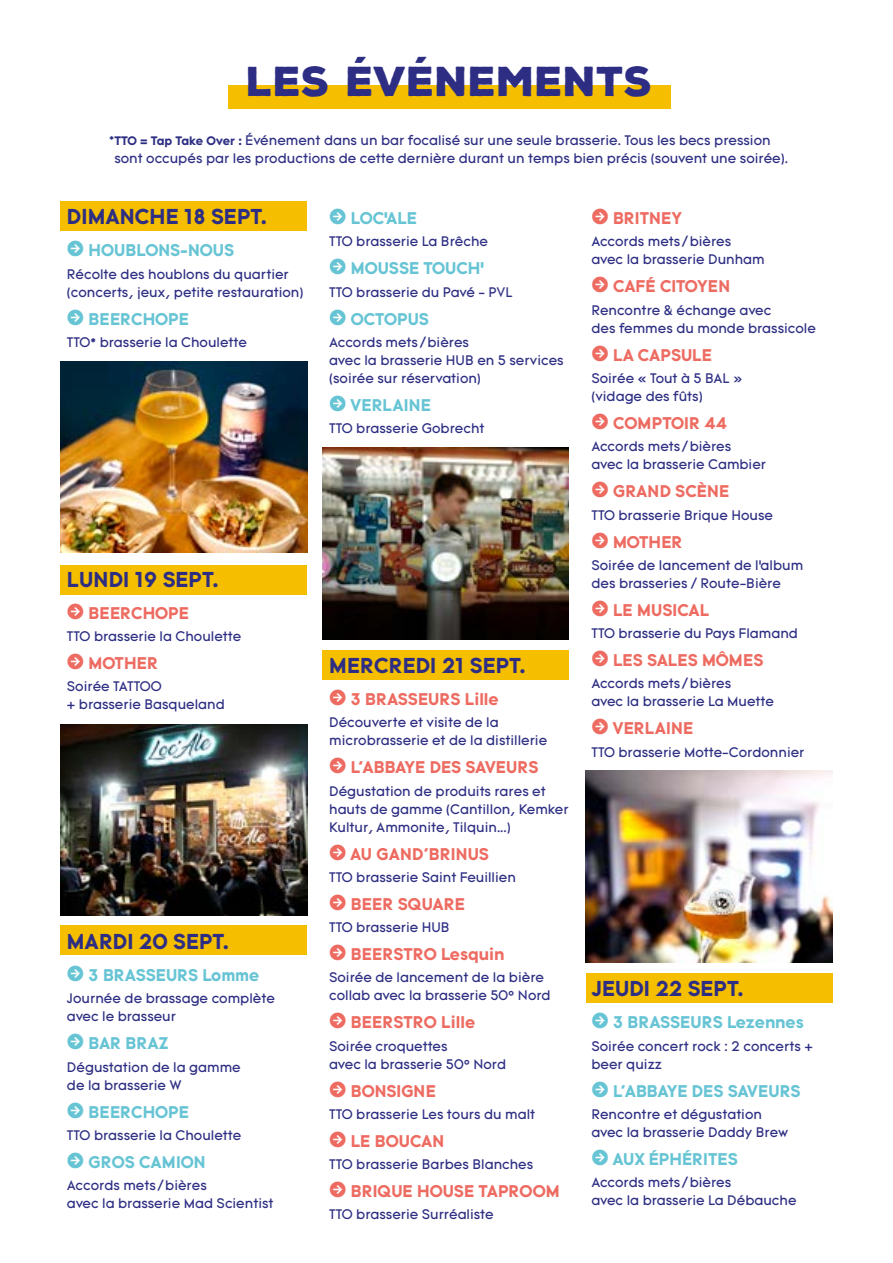
<style>
.page{position:relative;width:893px;height:1263px;background:#fff}
.page>*{position:absolute;margin:0;border:0;box-sizing:border-box;transform-origin:0 0}
.t1{font:900 40.5px "Nexa Rust Sans";color:#2d2e83}
.t2{font:700 21px "Tomica";color:#2d2e83}
.t3{font:700 16.5px "Tomica";color:#ed6b61}
.t4{font:700 16.5px "Tomica";color:#66c4d4}
.t5{font:13.5px/18px "Tomica";color:#2d2e83}
.s1{font-weight:700}
.s2{font-weight:700;font-size:12px}
.s3{font-size:21px}
</style>
<div class="page">
<img style="left:61px;top:362px;width:246px;height:191px">
<img style="left:61px;top:724px;width:246px;height:191px">
<img style="left:322px;top:448px;width:247px;height:191px">
<img style="left:586px;top:771px;width:246px;height:191px">
<div style="left:61px;top:565px;width:246px;height:29px;background:#f5bf00"></div>
<div style="left:61px;top:925px;width:246px;height:30px;background:#f5bf00"></div>
<div style="left:322px;top:650px;width:247px;height:29px;background:#f5bf00"></div>
<div style="left:586px;top:973px;width:246px;height:29px;background:#f5bf00"></div>
<div style="left:61px;top:201px;width:246px;height:30px;background:#f5bf00"></div>
<div style="left:229px;top:85px;width:442px;height:23px;background:#f5bf00"></div>
<h1 class="t1" style="left:247px;top:54px;width:408px">LES ÉVÉNEMENTS</h1>
<p class="t5" style="left:114px;top:132px;width:675px;text-indent:-5px"><span class="s1">*</span><span class="s2">TTO = Tap Take Over :</span> Événement dans un bar focalisé sur une seule brasserie. Tous les becs pression sont occupés par les productions de cette dernière durant un temps bien précis (souvent une soirée).</p>
<h2 class="t2" style="left:67px;top:203px;width:201px">DIMANCHE 18 SEPT.</h2>
<p class="t4" style="left:67px;top:240px;width:169px"><span class="s3">➜</span> HOUBLONS-NOUS</p>
<p class="t5" style="left:67px;top:266px;width:238px">Récolte des houblons du quartier (concerts, jeux, petite restauration)</p>
<p class="t4" style="left:67px;top:308px;width:124px"><span class="s3">➜</span> BEERCHOPE</p>
<p class="t5" style="left:67px;top:334px;width:181px">TTO* brasserie la Choulette</p>
<h2 class="t2" style="left:67px;top:565px;width:153px">LUNDI 19 SEPT.</h2>
<p class="t3" style="left:67px;top:602px;width:124px"><span class="s3">➜</span> BEERCHOPE</p>
<p class="t5" style="left:67px;top:628px;width:176px">TTO brasserie la Choulette</p>
<p class="t3" style="left:67px;top:652px;width:93px"><span class="s3">➜</span> MOTHER</p>
<p class="t5" style="left:67px;top:678px;width:159px">Soirée TATTOO<br>+ brasserie Basqueland</p>
<h2 class="t2" style="left:67px;top:928px;width:164px">MARDI 20 SEPT.</h2>
<p class="t4" style="left:67px;top:965px;width:194px"><span class="s3">➜</span> 3 BRASSEURS Lomme</p>
<p class="t5" style="left:67px;top:990px;width:209px">Journée de brassage complète avec le brasseur</p>
<p class="t4" style="left:67px;top:1033px;width:103px"><span class="s3">➜</span> BAR BRAZ</p>
<p class="t5" style="left:67px;top:1059px;width:175px">Dégustation de la gamme de la brasserie W</p>
<p class="t4" style="left:67px;top:1101px;width:124px"><span class="s3">➜</span> BEERCHOPE</p>
<p class="t5" style="left:67px;top:1127px;width:176px">TTO brasserie la Choulette</p>
<p class="t4" style="left:67px;top:1151px;width:140px"><span class="s3">➜</span> GROS CAMION</p>
<p class="t5" style="left:67px;top:1177px;width:208px">Accords mets /bières<br>avec la brasserie Mad Scientist</p>
<p class="t4" style="left:329px;top:208px;width:89px"><span class="s3">➜</span> LOC’ALE</p>
<p class="t5" style="left:329px;top:233px;width:160px">TTO brasserie La Brêche</p>
<p class="t4" style="left:329px;top:258px;width:157px"><span class="s3">➜</span> MOUSSE TOUCH’</p>
<p class="t5" style="left:329px;top:284px;width:185px">TTO brasserie du Pavé - PVL</p>
<p class="t4" style="left:329px;top:308px;width:101px"><span class="s3">➜</span> OCTOPUS</p>
<p class="t5" style="left:329px;top:334px;width:236px">Accords mets /bières<br>avec la brasserie HUB en 5 services (soirée sur réservation)</p>
<p class="t4" style="left:329px;top:394px;width:103px"><span class="s3">➜</span> VERLAINE</p>
<p class="t5" style="left:329px;top:420px;width:157px">TTO brasserie Gobrecht</p>
<h2 class="t2" style="left:329px;top:652px;width:198px">MERCREDI 21 SEPT.</h2>
<p class="t3" style="left:329px;top:688px;width:171px"><span class="s3">➜</span> 3 BRASSEURS Lille</p>
<p class="t5" style="left:329px;top:714px;width:219px">Découverte et visite de la microbrasserie et de la distillerie</p>
<p class="t3" style="left:329px;top:757px;width:211px"><span class="s3">➜</span> L'ABBAYE DES SAVEURS</p>
<p class="t5" style="left:329px;top:782px;width:241px">Dégustation de produits rares et hauts de gamme (Cantillon, Kemker<br>Kultur, Ammonite, Tilquin...)</p>
<p class="t3" style="left:329px;top:843px;width:161px"><span class="s3">➜</span> AU GAND'BRINUS</p>
<p class="t5" style="left:329px;top:869px;width:188px">TTO brasserie Saint Feuillien</p>
<p class="t3" style="left:329px;top:893px;width:137px"><span class="s3">➜</span> BEER SQUARE</p>
<p class="t5" style="left:329px;top:919px;width:122px">TTO brasserie HUB</p>
<p class="t3" style="left:329px;top:944px;width:177px"><span class="s3">➜</span> BEERSTRO Lesquin</p>
<p class="t5" style="left:329px;top:969px;width:223px">Soirée de lancement de la bière collab avec la brasserie 50° Nord</p>
<p class="t3" style="left:329px;top:1012px;width:147px"><span class="s3">➜</span> BEERSTRO Lille</p>
<p class="t5" style="left:329px;top:1037px;width:178px">Soirée croquettes<br>avec la brasserie 50° Nord</p>
<p class="t3" style="left:329px;top:1080px;width:108px"><span class="s3">➜</span> BONSIGNE</p>
<p class="t5" style="left:329px;top:1106px;width:207px">TTO brasserie Les tours du malt</p>
<p class="t3" style="left:329px;top:1130px;width:117px"><span class="s3">➜</span> LE BOUCAN</p>
<p class="t5" style="left:329px;top:1156px;width:206px">TTO brasserie Barbes Blanches</p>
<p class="t3" style="left:329px;top:1181px;width:232px"><span class="s3">➜</span> BRIQUE HOUSE TAPROOM</p>
<p class="t5" style="left:329px;top:1206px;width:166px">TTO brasserie Surréaliste</p>
<p class="t3" style="left:591px;top:208px;width:92px"><span class="s3">➜</span> BRITNEY</p>
<p class="t5" style="left:591px;top:233px;width:175px">Accords mets /bières avec la brasserie Dunham</p>
<p class="t3" style="left:591px;top:276px;width:140px"><span class="s3">➜</span> CAFÉ CITOYEN</p>
<p class="t5" style="left:591px;top:302px;width:226px">Rencontre &amp; échange avec<br>des femmes du monde brassicole</p>
<p class="t3" style="left:591px;top:344px;width:122px"><span class="s3">➜</span> LA CAPSULE</p>
<p class="t5" style="left:591px;top:370px;width:152px">Soirée « Tout à 5 BAL » (vidage des fûts)</p>
<p class="t3" style="left:591px;top:412px;width:137px"><span class="s3">➜</span> COMPTOIR 44</p>
<p class="t5" style="left:591px;top:438px;width:176px">Accords mets /bières avec la brasserie Cambier</p>
<p class="t3" style="left:591px;top:481px;width:139px"><span class="s3">➜</span> GRAND SCÈNE</p>
<p class="t5" style="left:591px;top:506px;width:183px">TTO brasserie Brique House</p>
<p class="t3" style="left:591px;top:531px;width:93px"><span class="s3">➜</span> MOTHER</p>
<p class="t5" style="left:591px;top:557px;width:213px">Soirée de lancement de l’album des brasseries / Route-Bière</p>
<p class="t3" style="left:591px;top:599px;width:119px"><span class="s3">➜</span> LE MUSICAL</p>
<p class="t5" style="left:591px;top:625px;width:208px">TTO brasserie du Pays Flamand</p>
<p class="t3" style="left:591px;top:649px;width:173px"><span class="s3">➜</span> LES SALES MÔMES</p>
<p class="t5" style="left:591px;top:675px;width:184px">Accords mets /bières<br>avec la brasserie La Muette</p>
<p class="t3" style="left:591px;top:718px;width:103px"><span class="s3">➜</span> VERLAINE</p>
<p class="t5" style="left:591px;top:743px;width:215px">TTO brasserie Motte-Cordonnier</p>
<h2 class="t2" style="left:591px;top:975px;width:154px">JEUDI 22 SEPT.</h2>
<p class="t4" style="left:591px;top:1012px;width:214px"><span class="s3">➜</span> 3 BRASSEURS Lezennes</p>
<p class="t5" style="left:591px;top:1037px;width:223px">Soirée concert rock : 2 concerts + beer quizz</p>
<p class="t4" style="left:591px;top:1080px;width:211px"><span class="s3">➜</span> L'ABBAYE DES SAVEURS</p>
<p class="t5" style="left:591px;top:1106px;width:198px">Rencontre et dégustation avec la brasserie Daddy Brew</p>
<p class="t4" style="left:591px;top:1148px;width:148px"><span class="s3">➜</span> AUX ÉPHÉRITES</p>
<p class="t5" style="left:591px;top:1174px;width:207px">Accords mets /bières<br>avec la brasserie La Débauche</p>
</div>
